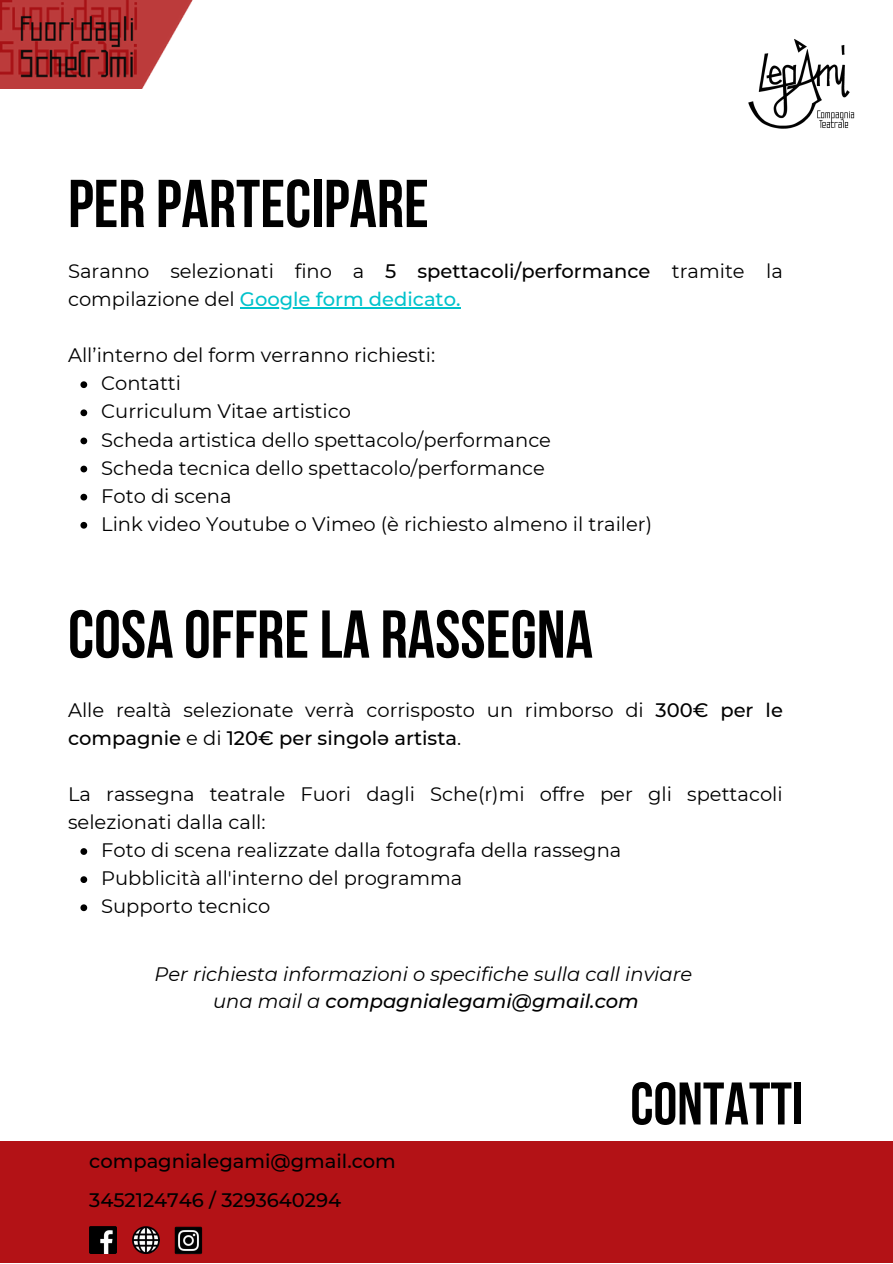
<style>
.page{position:relative;width:893px;height:1264px;background:#fff}
.page>*{position:absolute;margin:0;border:0;box-sizing:border-box;transform-origin:0 0}
.t1{font:67.5px "Bebas Neue Cyrillic";color:#000}
.t2{font:60px "Bebas Neue Cyrillic";color:#000}
.t3{font:19.5px/28px "Montserrat";color:#000}
.t4{font:italic 19.5px/27px "Montserrat";color:#000;text-align:center}
.t5{font:500 19.5px/38.2px "Montserrat";color:#000}
.s1{font-weight:500}
.s2{font-weight:500;color:#00c2cb}
</style>
<div class="page">
<div style="left:0;top:1141px;width:892px;height:121px;background:#b31216"></div>
<svg style="left:80px;top:848px;width:7px;height:6px"></svg>
<svg style="left:80px;top:876px;width:7px;height:7px"></svg>
<svg style="left:80px;top:904px;width:7px;height:7px"></svg>
<svg style="left:80px;top:381px;width:7px;height:7px"></svg>
<svg style="left:80px;top:409px;width:7px;height:7px"></svg>
<svg style="left:80px;top:437px;width:7px;height:7px"></svg>
<svg style="left:80px;top:465px;width:7px;height:7px"></svg>
<svg style="left:80px;top:494px;width:7px;height:6px"></svg>
<svg style="left:80px;top:522px;width:7px;height:6px"></svg>
<hr style="left:240px;top:307px;width:220px;height:1px;background:#00c2cb">
<img style="left:133px;top:1226px;width:27px;height:27px">
<img style="left:90px;top:1226px;width:27px;height:27px">
<img style="left:174px;top:1226px;width:29px;height:29px">
<img style="left:0;top:0;width:193px;height:89px">
<img style="left:748px;top:39px;width:107px;height:90px">
<h1 class="t1" style="left:68px;top:176px;width:362px">PER PARTECIPARE</h1>
<p class="t3" style="left:68px;top:257px;width:716px">Saranno selezionati fino a <span class="s1">5 spettacoli/performance</span> tramite la compilazione del <span class="s2">Google form dedicato.</span></p>
<p class="t3" style="left:68px;top:341px;width:368px">All’interno del form verranno richiesti:</p>
<p class="t3" style="left:101px;top:369px;width:552px">Contatti<br>Curriculum Vitae artistico<br>Scheda artistica dello spettacolo/performance<br>Scheda tecnica dello spettacolo/performance<br>Foto di scena<br>Link video Youtube o Vimeo (è richiesto almeno il trailer)</p>
<h1 class="t1" style="left:68px;top:607px;width:526px">COSA OFFRELA RASSEGNA</h1>
<p class="t3" style="left:68px;top:695px;width:716px">Alle realtà selezionate verrà corrisposto un rimborso di <span class="s1">300€ per le compagnie</span> e di <span class="s1">120€ per singolə artista</span>.</p>
<p class="t3" style="left:68px;top:780px;width:716px">La rassegna teatrale Fuori dagli Sche(r)mi offre per gli spettacoli selezionati dalla call:</p>
<p class="t3" style="left:101px;top:836px;width:521px">Foto di scena realizzate dalla fotografa della rassegna<br>Pubblicità all'interno del programma<br>Supporto tecnico</p>
<p class="t4" style="left:154px;top:960px;width:539px">Per richiesta informazioni o specifiche sulla call inviare una mail a <span class="s1">compagnialegami@gmail.com</span></p>
<p class="t5" style="left:89px;top:1142px;width:308px">compagnialegami@gmail.com<br>3452124746 / 3293640294</p>
<h2 class="t2" style="left:630px;top:1079px;width:174px">CONTATTI</h2>
</div>
